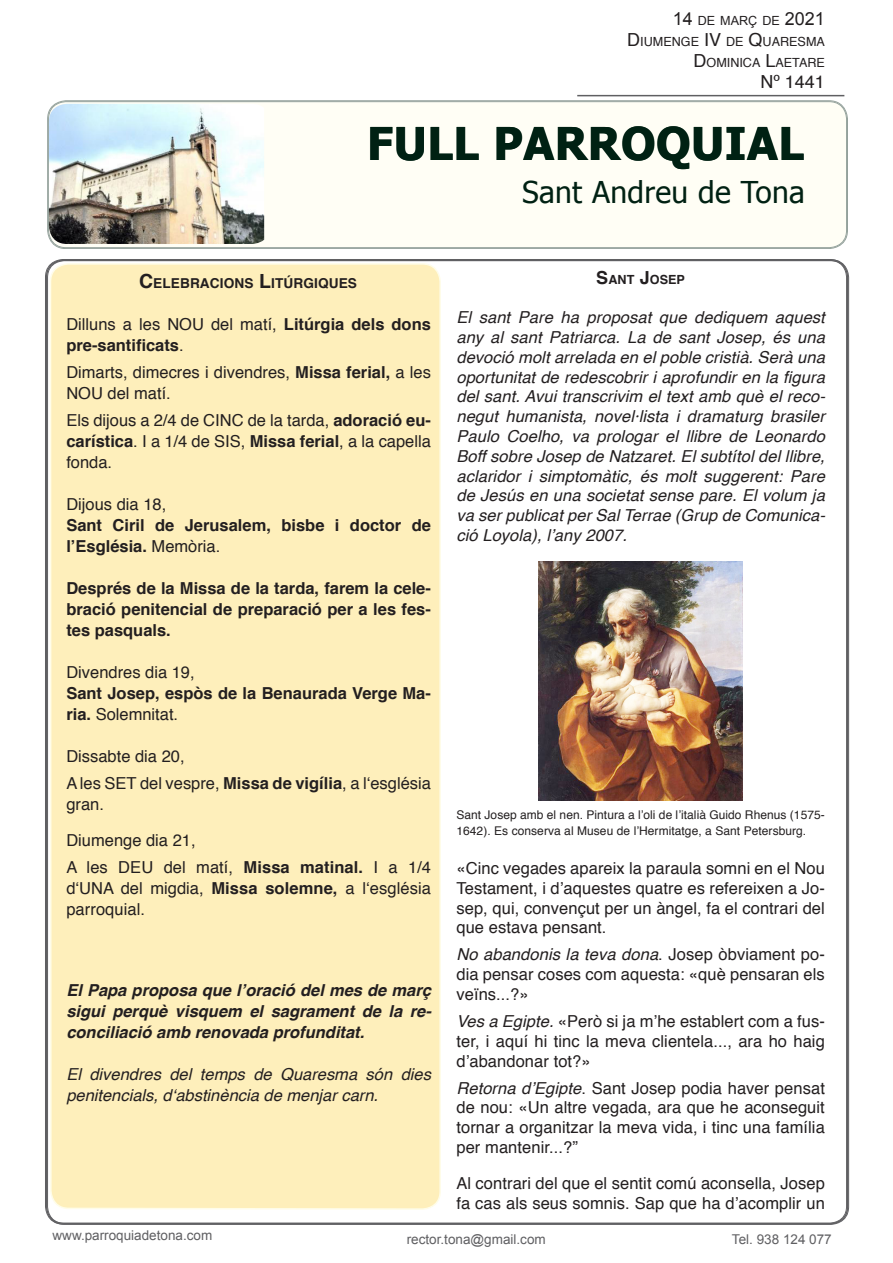
<style>
.page{position:relative;width:893px;height:1263px;background:#fff}
.page>*{position:absolute;margin:0;border:0;box-sizing:border-box;transform-origin:0 0}
.t1{font:700 45px "Tahoma";letter-spacing:.01em;color:#002113}
.t2{font:30px "Tahoma";letter-spacing:.01em;color:#002113}
.Estilo_de_arial_regu{font:18px "Helvetica";color:#231f20}
.t3{font:16.5px/19.8px "Helvetica";letter-spacing:.005em;color:#231f20;text-align:justify}
.t4{font:italic 16.5px/19.8px "Helvetica";color:#231f20}
.t5{font:700 16.5px/21px "Helvetica";color:#231f20}
.t6{font:italic 700 16.5px/21px "Helvetica";color:#231f20;text-align:justify}
.t7{font:700 13.65px "Helvetica";letter-spacing:.005em;color:#231f20}
.t8{font:13.5px "Arial";color:#5f5f62}
.Estilo_de_arial_regu-2{font:12.6px "Helvetica";color:#231f20}
.Estilo_de_arial_regu-3{font:12.6px "Arial";color:#231f20}
.t9{font:700 12.6px "Helvetica";letter-spacing:.005em;color:#231f20}
.t10{font:12px/16.2px "Helvetica";letter-spacing:.005em;color:#231f20}
.s1{font-size:18px}
.s2{font-size:19.5px}
.s3{font-weight:400}
.s4{font-weight:700}
.s5{font-style:italic}
</style>
<div class="page">
<div style="left:48px;top:101px;width:799px;height:147px;background:#fffef5;border-radius:18px"></div>
<svg style="left:49px;top:100px;width:393px;height:1110px;background:#fdefc0"></svg>
<img style="left:49px;top:104px;width:215px;height:140px">
<img style="left:539px;top:561px;width:203px;height:239px">
<hr style="left:577px;top:95px;width:267px;height:1px;background:#5f5f62">
<p class="Estilo_de_arial_regu-3" style="left:673px;top:12px;width:154px"><span class="s1">14</span> DE MARÇ DE <span class="s1">2021</span></p>
<p class="Estilo_de_arial_regu-2" style="left:627px;top:32px;width:199px"><span class="s1">D</span>IUMENGE <span class="s1">IV</span> DE <span class="s1">Q</span>UARESMA</p>
<p class="Estilo_de_arial_regu-2" style="left:693px;top:53px;width:133px"><span class="s1">D</span>OMINICA <span class="s1">L</span>AETARE</p>
<p class="Estilo_de_arial_regu" style="left:760px;top:68px;width:66px">Nº 1441</p>
<p class="t1" style="left:367px;top:112px;width:438px">FULL PARROQUIAL</p>
<h2 class="t2" style="left:522px;top:172px;width:284px">Sant Andreu de Tona</h2>
<p class="t7" style="left:139px;top:272px;width:219px"><span class="s2">C</span>ELEBRACIONS <span class="s2">L</span>ITÚRGIQUES</p>
<p class="t9" style="left:596px;top:269px;width:90px"><span class="s1">S</span>ANT <span class="s1">J</span>OSEP</p>
<p class="t4" style="left:456px;top:308px;width:370px;text-align:justify">El sant Pare ha proposat que dediquem aquest any al sant Patriarca. La de sant Josep, és una devoció molt arrelada en el poble cristià. Serà una oportunitat de redescobrir i aprofundir en la figura del sant. Avui transcrivim el text amb què el reco&shy;negut humanista, novel·lista i dramaturg brasiler Paulo Coelho, va prologar el llibre de Leonardo Boff sobre Josep de Natzaret. El subtítol del llibre, aclaridor i simptomàtic, és molt suggerent: Pare de Jesús en una societat sense pare. El volum ja va ser publicat per Sal Terrae (Grup de Comunica&shy;ció Loyola), l’any 2007.</p>
<p class="t5" style="left:66px;top:314px;width:366px"><span class="s3">Dilluns a les NOU del matí,</span> Litúrgia dels dons pre-santificats<span class="s3">.</span></p>
<p class="t3" style="left:66px;top:362px;width:366px;line-height:21px">Dimarts, dimecres i divendres, <span class="s4">Missa ferial,</span> a les<br>NOU del matí.</p>
<p class="t3" style="left:66px;top:410px;width:366px;line-height:21px">Els dijous a 2/4 de CINC de la tarda, <span class="s4">adoració eu&shy;carística</span>. I a 1/4 de SIS, <span class="s4">Missa ferial</span>, a la capella fonda.</p>
<p class="t3" style="left:66px;top:495px;width:101px">Dijous dia 18,</p>
<p class="t5" style="left:66px;top:515px;width:366px">Sant Ciril de Jerusalem, bisbe i doctor de l’Església. <span class="s3">Memòria.</span></p>
<p class="t5" style="left:66px;top:578px;width:366px;text-align:justify">Després de la Missa de la tarda, farem la cele&shy;bració penitencial de preparació per a les fes&shy;tes pasquals.</p>
<p class="t3" style="left:66px;top:663px;width:130px">Divendres dia 19,</p>
<p class="t5" style="left:66px;top:683px;width:366px">Sant Josep, espòs de la Benaurada Verge Ma&shy;ria. <span class="s3">Solemnitat.</span></p>
<p class="t3" style="left:66px;top:747px;width:120px">Dissabte dia 20,</p>
<p class="t3" style="left:66px;top:773px;width:366px;line-height:21px">A les SET del vespre, <span class="s4">Missa de vigília</span>, a l‘església gran.</p>
<p class="t3" style="left:66px;top:831px;width:131px">Diumenge dia 21,</p>
<p class="t3" style="left:66px;top:857px;width:366px;line-height:21px">A les DEU del matí, <span class="s4">Missa matinal.</span> I a 1/4 d‘UNA del migdia, <span class="s4">Missa solemne,</span> a l‘església parroquial.</p>
<p class="t10" style="left:456px;top:807px;width:370px">Sant Josep amb el nen. Pintura a l’oli de l’italià Guido Rhenus (1575-<br>1642). Es conserva al Museu de l’Hermitatge, a Sant Petersburg.</p>
<p class="t3" style="left:456px;top:859px;width:370px">«Cinc vegades apareix la paraula somni en el Nou Testament, i d’aquestes quatre es refereixen a Jo&shy;sep, qui, convençut per un àngel, fa el contrari del que estava pensant.</p>
<p class="t3" style="left:456px;top:945px;width:370px"><span class="s5">No abandonis la teva dona</span>. Josep òbviament po&shy;dia pensar coses com aquesta: «què pensaran els veïns...?»</p>
<p class="t3" style="left:456px;top:1012px;width:370px"><span class="s5">Ves a Egipte.</span> «Però si ja m’he establert com a fus&shy;ter, i aquí hi tinc la meva clientela..., ara ho haig d’abandonar tot?»</p>
<p class="t3" style="left:456px;top:1078px;width:370px"><span class="s5">Retorna d’Egipte</span>. Sant Josep podia haver pensat de nou: «Un altre vegada, ara que he aconseguit tornar a organitzar la meva vida, i tinc una família per mantenir...?”</p>
<p class="t3" style="left:456px;top:1174px;width:370px">Al contrari del que el sentit comú aconsella, Josep fa cas als seus somnis. Sap que ha d’acomplir un</p>
<p class="t6" style="left:66px;top:980px;width:367px">El Papa proposa que l’oració del mes de març sigui perquè visquem el sagrament de la re&shy;conciliació amb renovada profunditat.</p>
<p class="t4" style="left:66px;top:1064px;width:366px;line-height:21px">El divendres del temps de Quaresma són dies penitencials, d‘abstinència de menjar carn.</p>
<p class="t8" style="left:53px;top:1227px;width:161px">www.parroquiadetona.com</p>
<p class="t8" style="left:407px;top:1230px;width:140px">rector.tona@gmail.com</p>
<p class="t8" style="left:732px;top:1230px;width:101px">Tel. 938 124 077</p>
</div>
